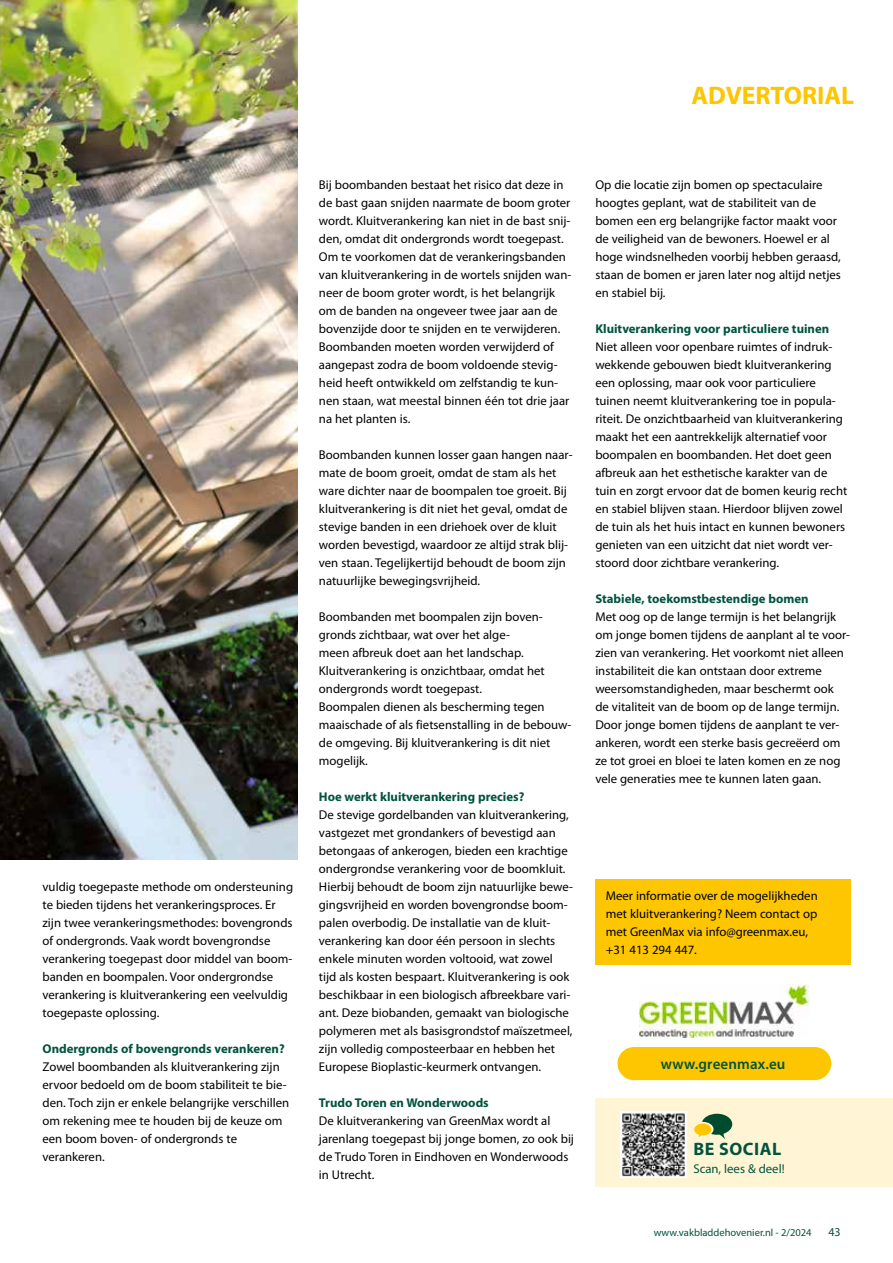
<style>
.page{position:relative;width:893px;height:1263px;background:#fff}
.page>*{position:absolute;margin:0;border:0;box-sizing:border-box;transform-origin:0 0}
.t1{font:700 25.5px "Myriad Pro";color:#fdc600}
.t2{font:700 18px "Myriad Pro";letter-spacing:.03em;color:#00533e}
.t3{font:600 15px "Myriad Pro";letter-spacing:.01em;color:#00533e}
.t4{font:12.75px/18px "Myriad Pro";color:#000}
.t5{font:700 12.75px "Myriad Pro";color:#00533e}
.t6{font:12.75px "Myriad Pro";color:#00533e}
.t7{font:12px "Myriad Pro";color:#00533e}
.t8{font:10.5px "Myriad Pro";color:#00533e}
</style>
<div class="page">
<img style="left:0;top:0;width:298px;height:860px">
<img style="left:639px;top:985px;width:170px;height:52px">
<div style="left:617px;top:1047px;width:214px;height:33px;background:#fdc600;border-radius:17px"></div>
<div style="left:595px;top:1098px;width:298px;height:89px;background:#fff5d5"></div>
<img style="left:621px;top:1111px;width:65px;height:66px">
<svg style="left:694px;top:1114px;width:38px;height:25px"></svg>
<div style="left:595px;top:879px;width:256px;height:86px;background:#fdc600"></div>
<h1 class="t1" style="left:691px;top:79px;width:164px">ADVERTORIAL</h1>
<p class="t4" style="left:43px;top:878px;width:252px">vuldig toegepaste methode om ondersteuning te bieden tijdens het verankeringsproces. Er zijn twee verankeringsmethodes: bovengronds of ondergronds. Vaak wordt bovengrondse verankering toegepast door middel van boom&shy;banden en boompalen. Voor ondergrondse verankering is kluitverankering een veelvuldig toegepaste oplossing.</p>
<p class="t5" style="left:43px;top:1040px;width:244px">Ondergronds of bovengronds verankeren?</p>
<p class="t4" style="left:43px;top:1058px;width:248px">Zowel boombanden als kluitverankering zijn ervoor bedoeld om de boom stabiliteit te bie&shy;den. Toch zijn er enkele belangrijke verschillen om rekening mee te houden bij de keuze om een boom boven- of ondergronds te verankeren.</p>
<p class="t4" style="left:319px;top:176px;width:254px">Bij boombanden bestaat het risico dat deze in de bast gaan snijden naarmate de boom groter wordt. Kluitverankering kan niet in de bast snij&shy;den, omdat dit ondergronds wordt toegepast.<br>Om te voorkomen dat de verankeringsbanden van kluitverankering in de wortels snijden wan&shy;neer de boom groter wordt, is het belangrijk om de banden na ongeveer twee jaar aan de bovenzijde door te snijden en te verwijderen.<br>Boombanden moeten worden verwijderd of aangepast zodra de boom voldoende stevig&shy;heid heeft ontwikkeld om zelfstandig te kun&shy;nen staan, wat meestal binnen één tot drie jaar na het planten is.</p>
<p class="t4" style="left:319px;top:446px;width:255px">Boombanden kunnen losser gaan hangen naar&shy;mate de boom groeit, omdat de stam als het ware dichter naar de boompalen toe groeit. Bij kluitverankering is dit niet het geval, omdat de stevige banden in een driehoek over de kluit worden bevestigd, waardoor ze altijd strak blij&shy;ven staan. Tegelijkertijd behoudt de boom zijn natuurlijke bewegingsvrijheid.</p>
<p class="t4" style="left:319px;top:608px;width:254px">Boombanden met boompalen zijn boven&shy;gronds zichtbaar, wat over het alge-<br>meen afbreuk doet aan het landschap.<br>Kluitverankering is onzichtbaar, omdat het ondergronds wordt toegepast.<br>Boompalen dienen als bescherming tegen maaischade of als fietsenstalling in de bebouw&shy;de omgeving. Bij kluitverankering is dit niet mogelijk.</p>
<p class="t5" style="left:319px;top:789px;width:207px">Hoe werkt kluitverankering precies?</p>
<p class="t4" style="left:319px;top:806px;width:256px">De stevige gordelbanden van kluitverankering, vastgezet met grondankers of bevestigd aan betongaas of ankerogen, bieden een krachtige ondergrondse verankering voor de boomkluit.<br>Hierbij behoudt de boom zijn natuurlijke bewe&shy;gingsvrijheid en worden bovengrondse boom&shy;palen overbodig. De installatie van de kluit&shy;verankering kan door één persoon in slechts enkele minuten worden voltooid, wat zowel tijd als kosten bespaart. Kluitverankering is ook beschikbaar in een biologisch afbreekbare vari&shy;ant. Deze biobanden, gemaakt van biologische polymeren met als basisgrondstof maïszetmeel, zijn volledig composteerbaar en hebben het Europese Bioplastic-keurmerk ontvangen.</p>
<p class="t5" style="left:319px;top:1095px;width:171px">Trudo Toren en Wonderwoods</p>
<p class="t4" style="left:319px;top:1112px;width:257px">De kluitverankering van GreenMax wordt al jarenlang toegepast bij jonge bomen, zo ook bij de Trudo Toren in Eindhoven en Wonderwoods in Utrecht.</p>
<p class="t4" style="left:595px;top:176px;width:247px">Op die locatie zijn bomen op spectaculaire hoogtes geplant, wat de stabiliteit van de bomen een erg belangrijke factor maakt voor de veiligheid van de bewoners. Hoewel er al hoge windsnelheden voorbij hebben geraasd, staan de bomen er jaren later nog altijd netjes en stabiel bij.</p>
<p class="t5" style="left:595px;top:321px;width:235px">Kluitverankering voor particuliere tuinen</p>
<p class="t4" style="left:595px;top:338px;width:253px">Niet alleen voor openbare ruimtes of indruk&shy;wekkende gebouwen biedt kluitverankering een oplossing, maar ook voor particuliere tuinen neemt kluitverankering toe in popula&shy;riteit. De onzichtbaarheid van kluitverankering maakt het een aantrekkelijk alternatief voor boompalen en boombanden. Het doet geen afbreuk aan het esthetische karakter van de tuin en zorgt ervoor dat de bomen keurig recht en stabiel blijven staan. Hierdoor blijven zowel de tuin als het huis intact en kunnen bewoners genieten van een uitzicht dat niet wordt ver&shy;stoord door zichtbare verankering.</p>
<p class="t5" style="left:595px;top:591px;width:215px">Stabiele, toekomstbestendige bomen</p>
<p class="t4" style="left:595px;top:608px;width:256px">Met oog op de lange termijn is het belangrijk om jonge bomen tijdens de aanplant al te voor&shy;zien van verankering. Het voorkomt niet alleen instabiliteit die kan ontstaan door extreme weersomstandigheden, maar beschermt ook de vitaliteit van de boom op de lange termijn.<br>Door jonge bomen tijdens de aanplant te ver&shy;ankeren, wordt een sterke basis gecreëerd om ze tot groei en bloei te laten komen en ze nog vele generaties mee te kunnen laten gaan.</p>
<p class="t4" style="left:606px;top:887px;width:213px">Meer informatie over de mogelijkheden met kluitverankering? Neem contact op met GreenMax via info@greenmax.eu, +31 413 294 447.</p>
<p class="t3" style="left:661px;top:1054px;width:126px">www.greenmax.eu</p>
<h2 class="t2" style="left:693px;top:1137px;width:89px">BE SOCIAL</h2>
<p class="t6" style="left:693px;top:1161px;width:93px">Scan, lees &amp; deel!</p>
<p class="t8" style="left:654px;top:1226px;width:159px">www.vakbladdehovenier.nl - 2/2024</p>
<p class="t7" style="left:828px;top:1224px;width:14px">43</p>
</div>
